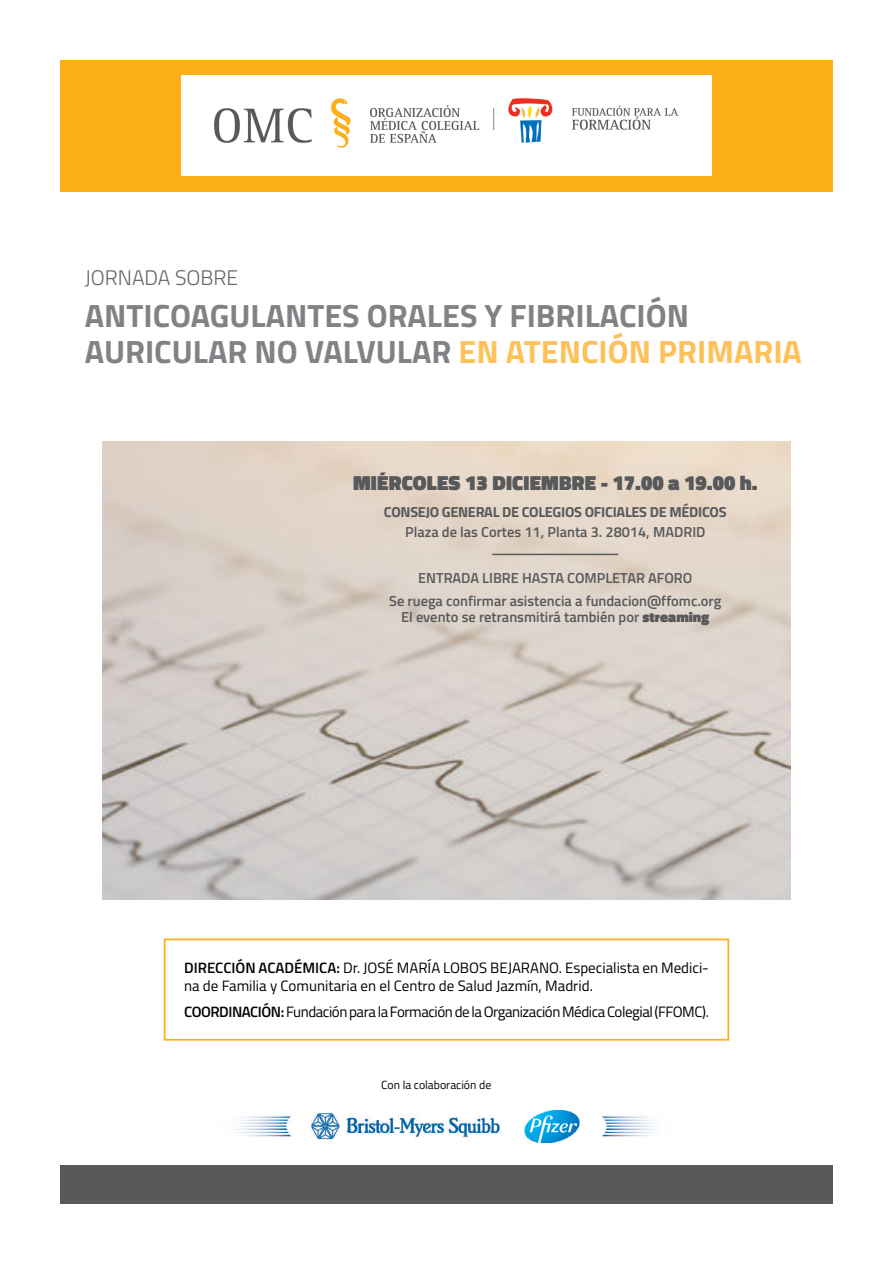
<style>
.page{position:relative;width:893px;height:1263px;background:#fff}
.page>*{position:absolute;margin:0;border:0;box-sizing:border-box;transform-origin:0 0}
.t1{font:700 32.25px "Titillium";color:#808285}
.t2{font:300 21.15px "Titillium";color:#636466}
.t3{font:900 20.7px "Titillium";letter-spacing:.01em;color:#58595b}
.t4{font:15px/18px "Titillium";color:#000}
.t5{font:15px "Titillium";letter-spacing:-.03em;color:#000}
.t6{font:600 14.55px "Titillium";color:#58595b}
.t7{font:700 14.55px "Titillium";letter-spacing:-.02em;color:#58595b}
.t8{font:11.85px "Titillium";color:#000}
.s1{color:#fec15a}
.s2{font-weight:900}
.s3{font-weight:600}
</style>
<div class="page">
<div style="left:60px;top:1165px;width:773px;height:38px;background:#58595b"></div>
<div style="left:60px;top:60px;width:773px;height:131px;background:#fcaf17"></div>
<img style="left:181px;top:76px;width:531px;height:100px">
<div style="left:164px;top:938px;width:565px;height:103px;border:2px solid #fcaf17"></div>
<img style="left:233px;top:1110px;width:426px;height:32px">
<img style="left:103px;top:441px;width:687px;height:458px">
<hr style="left:492px;top:554px;width:126px;height:1px;background:#58595b">
<p class="t2" style="left:85px;top:262px;width:155px">JORNADA SOBRE</p>
<p class="t1" style="left:85px;top:291px;width:606px">ANTICOAGULANTES ORALES Y FIBRILACIÓN</p>
<p class="t1" style="left:85px;top:327px;width:719px">AURICULAR NO VALVULAR <span class="s1">EN ATENCIÓN PRIMARIA</span></p>
<p class="t3" style="left:353px;top:467px;width:406px">MIÉRCOLES 13 DICIEMBRE - 17.00 a 19.00 h.</p>
<p class="t7" style="left:384px;top:501px;width:344px">CONSEJO GENERAL DE COLEGIOS OFICIALES DE MÉDICOS</p>
<p class="t6" style="left:405px;top:521px;width:302px">Plaza de las Cortes 11, Planta 3. 28014, MADRID</p>
<p class="t6" style="left:418px;top:567px;width:276px">ENTRADA LIBRE HASTA COMPLETAR AFORO</p>
<p class="t6" style="left:389px;top:590px;width:334px">Se ruega confirmar asistencia a fundacion@ffomc.org</p>
<p class="t6" style="left:401px;top:606px;width:310px">El evento se retransmitirá también por <span class="s2">streaming</span></p>
<p class="t4" style="left:184px;top:958px;width:526px"><span class="s3">DIRECCIÓN ACADÉMICA:</span> Dr. JOSÉ MARÍA LOBOS BEJARANO. Especialista en Medici&shy;na de Familia y Comunitaria en el Centro de Salud Jazmín, Madrid.</p>
<p class="t5" style="left:184px;top:1001px;width:526px"><span class="s3">COORDINACIÓN:</span> Fundación para la Formación de la Organización Médica Colegial (FFOMC).</p>
<p class="t8" style="left:381px;top:1076px;width:112px">Con la colaboración de</p>
</div>
